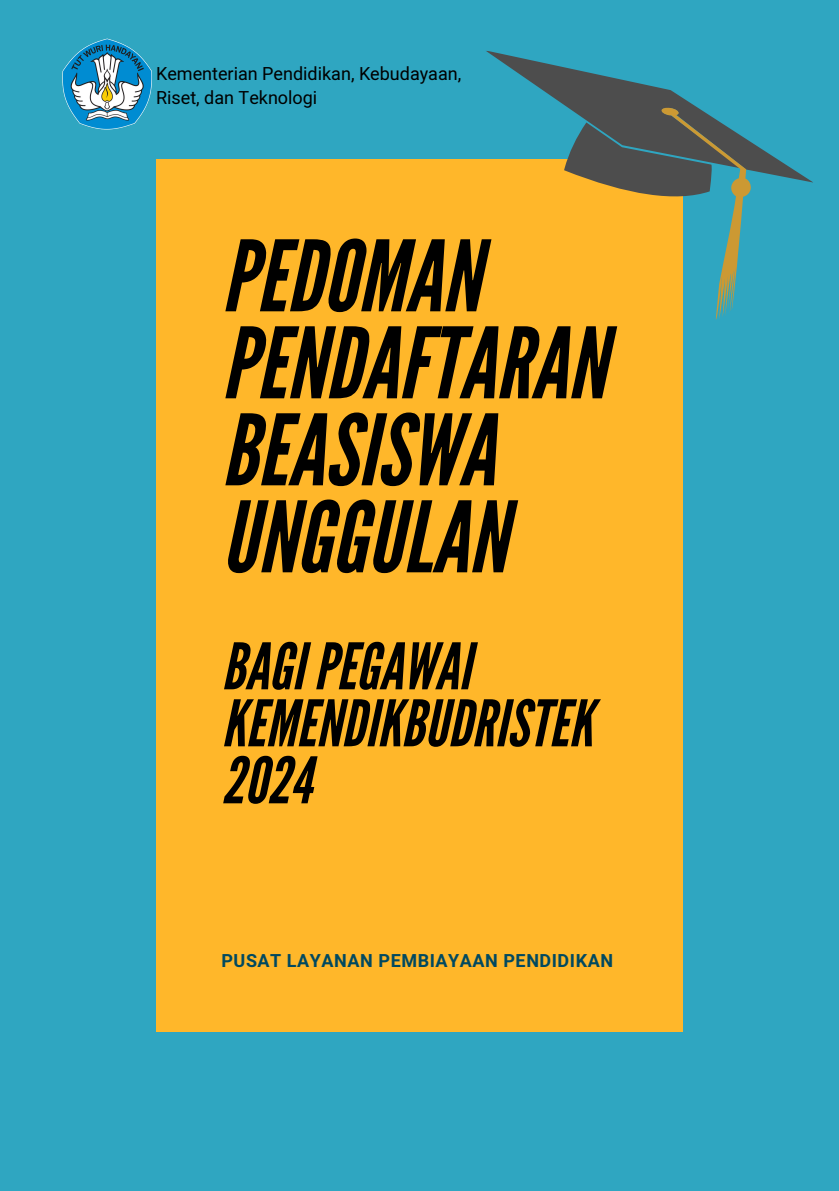
<style>
.page{position:relative;width:839px;height:1191px;background:#fff}
.page>*{position:absolute;margin:0;border:0;box-sizing:border-box;transform-origin:0 0}
.t1{font:italic 98px/87px "League Gothic";color:#000}
.t2{font:italic 64px/57px "League Gothic";color:#000}
.t3{font:18px "Mardoto";color:#000}
.t4{font:700 18px "Mardoto";letter-spacing:.03em;color:#004960}
</style>
<div class="page">
<div style="left:0;top:0;width:838px;height:1191px;background:#2fa6c1"></div>
<div style="left:156px;top:159px;width:527px;height:873px;background:#ffb72a"></div>
<svg style="left:486px;top:51px;width:327px;height:144px"></svg>
<svg style="left:648px;top:107px;width:107px;height:213px"></svg>
<img style="left:62px;top:38px;width:90px;height:92px">
<h1 class="t3" style="left:156px;top:63px;width:307px">Kementerian Pendidikan, Kebudayaan,</h1>
<h2 class="t3" style="left:156px;top:87px;width:163px">Riset, dan Teknologi</h2>
<p class="t1" style="left:221px;top:235px;width:386px">PEDOMAN<br>PENDAFTARAN<br>BEASISWA<br>UNGGULAN</p>
<p class="t2" style="left:221px;top:639px;width:372px">BAGIPEGAWAI<br>KEMENDIKBUDRISTEK<br>2024</p>
<p class="t4" style="left:221px;top:950px;width:393px">PUSAT LAYANAN PEMBIAYAAN PENDIDIKAN</p>
</div>
